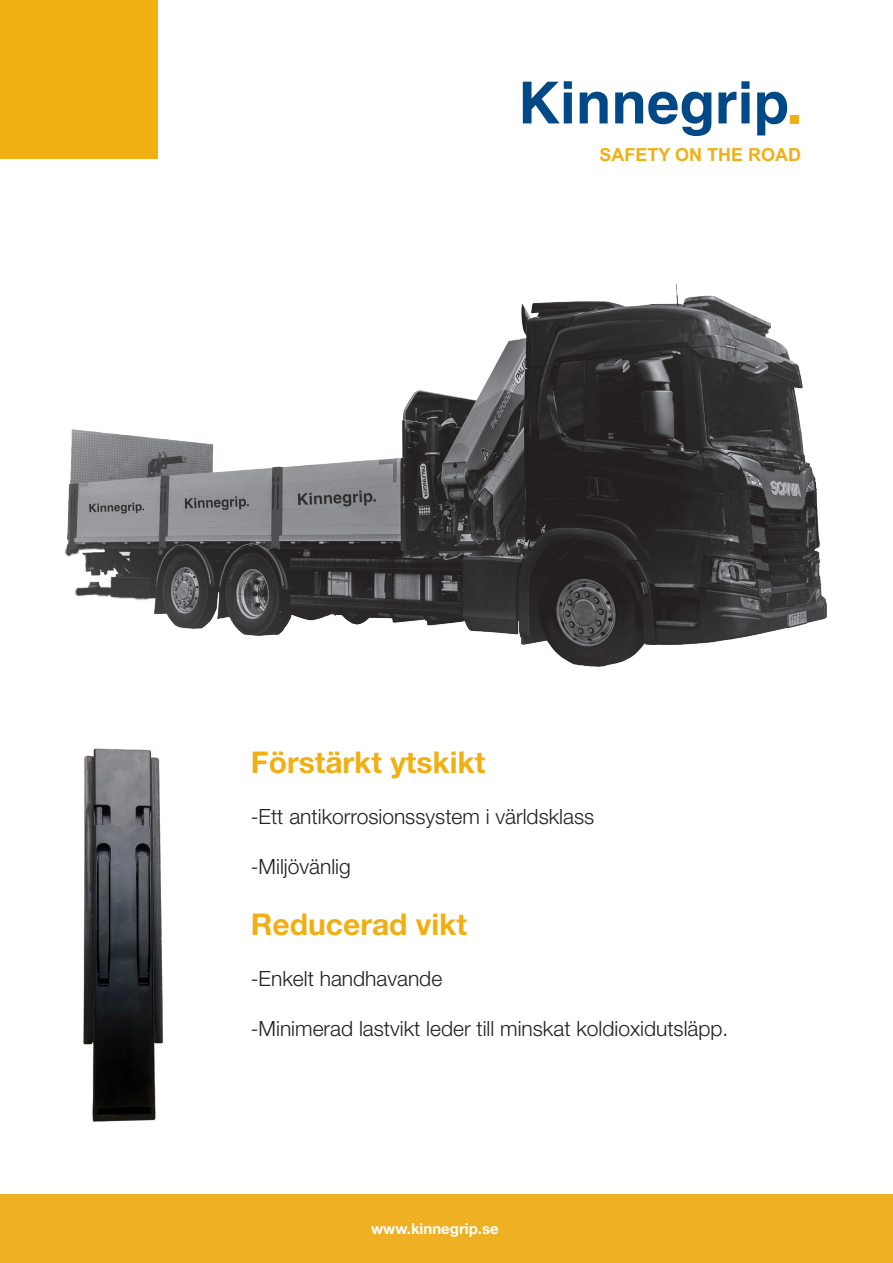
<style>
.page{position:relative;width:893px;height:1263px;background:#fff}
.page>*{position:absolute;margin:0;border:0;box-sizing:border-box;transform-origin:0 0}
.t1{font:700 30px "Helvetica Neue LT Std";color:#f0af13}
.t2{font:300 21px "Helvetica Neue LT Std";color:#231f20}
.t3{font:700 18px "Arial";color:#f0af13}
.t4{font:700 15px "Helvetica Neue LT Std";color:#fff}
</style>
<div class="page">
<svg style="left:523px;top:81px;width:49px;height:42px"></svg>
<svg style="left:580px;top:92px;width:28px;height:31px"></svg>
<svg style="left:615px;top:92px;width:96px;height:44px"></svg>
<svg style="left:718px;top:81px;width:32px;height:42px"></svg>
<svg style="left:757px;top:92px;width:30px;height:43px"></svg>
<div style="left:791px;top:115px;width:8px;height:8px;background:#f0af13"></div>
<div style="left:0;top:0;width:157px;height:158px;background:#f0af13"></div>
<div style="left:1px;top:1194px;width:892px;height:69px;background:#f0b024"></div>
<img style="left:83px;top:748px;width:81px;height:374px">
<img style="left:64px;top:283px;width:763px;height:384px">
<p class="t3" style="left:599px;top:142px;width:203px">SAFETY ON THE ROAD</p>
<p class="t1" style="left:251px;top:744px;width:236px">Förstärkt ytskikt</p>
<p class="t2" style="left:251px;top:803px;width:345px">-Ett antikorrosionssystem i världsklass</p>
<p class="t2" style="left:251px;top:854px;width:101px">-Miljövänlig</p>
<p class="t1" style="left:251px;top:906px;width:218px">Reducerad vikt</p>
<p class="t2" style="left:251px;top:965px;width:193px">-Enkelt handhavande</p>
<p class="t2" style="left:251px;top:1016px;width:479px">-Minimerad lastvikt leder till minskat koldioxidutsläpp.</p>
<p class="t4" style="left:371px;top:1219px;width:129px">www.kinnegrip.se</p>
</div>
